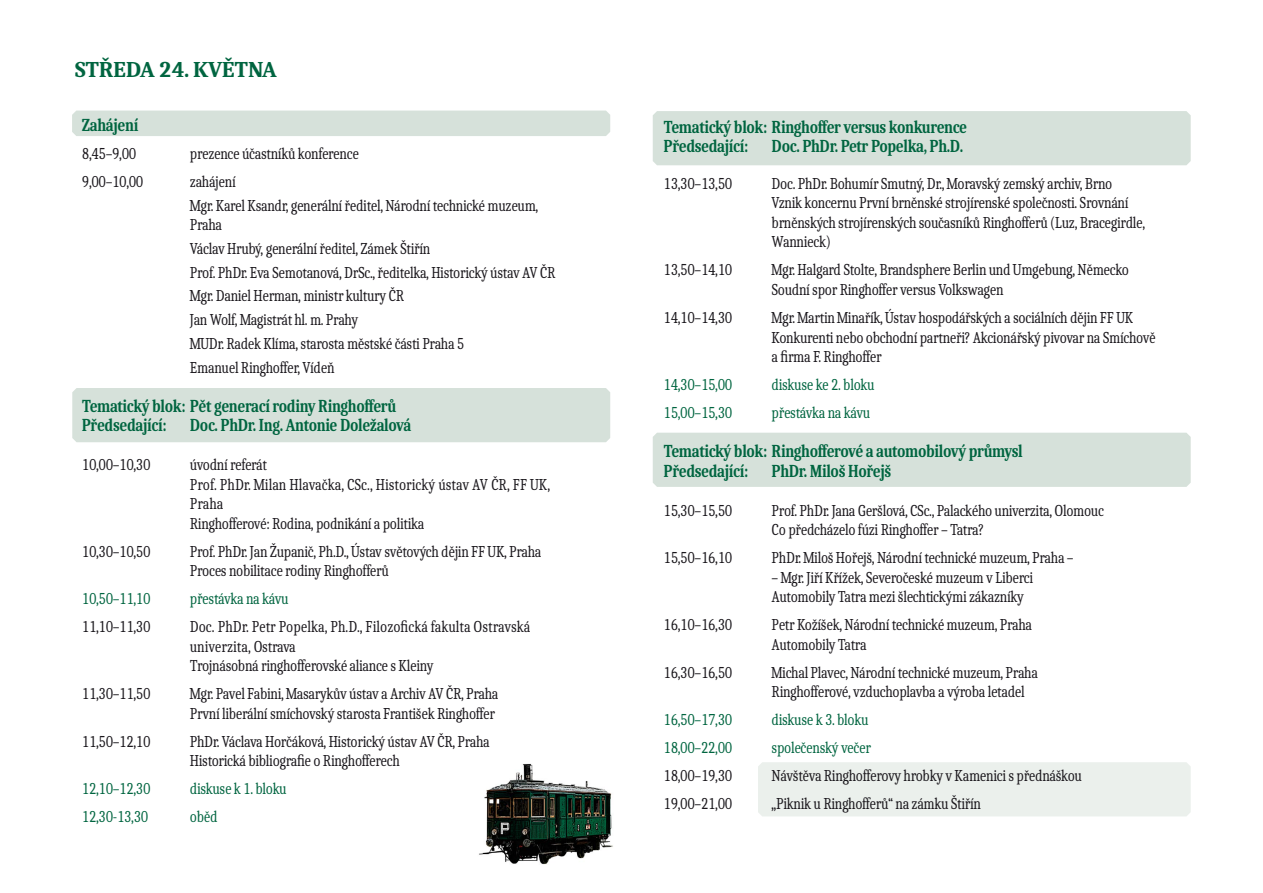
<style>
.page{position:relative;width:1263px;height:893px;background:#fff}
.page>*{position:absolute;margin:0;border:0;box-sizing:border-box;transform-origin:0 0}
.t1{font:700 22.5px "Caladea";letter-spacing:-.025em;color:#006540}
.t2{font:700 18.15px/19.5px "Caladea";letter-spacing:-.025em;color:#006540;scale:.82 1}
.t3{font:16.5px/19.5px "Caladea";letter-spacing:-.025em;color:#1a171c;scale:.82 1}
.t4{font:16.5px "Caladea";letter-spacing:-.025em;color:#006540;scale:.82 1}
</style>
<div class="page">
<div style="left:758px;top:762px;width:433px;height:54px;background:#ebf0ec"></div>
<div style="left:653px;top:433px;width:538px;height:54px;background:#d6e1da"></div>
<div style="left:72px;top:111px;width:538px;height:25px;background:#d6e1da"></div>
<div style="left:72px;top:388px;width:538px;height:54px;background:#d6e1da"></div>
<div style="left:653px;top:111px;width:538px;height:54px;background:#d6e1da"></div>
<img style="left:479px;top:764px;width:134px;height:100px">
<h1 class="t1" style="left:74px;top:56px;width:204px">STŘEDA 24. KVĚTNA</h1>
<p class="t2" style="left:82px;top:115px;width:70px">Zahájení</p>
<p class="t3" style="left:82px;top:143px;width:68px">8,45–9,00</p>
<p class="t3" style="left:190px;top:143px;width:208px">prezence účastníků konference</p>
<p class="t3" style="left:82px;top:171px;width:77px">9,00–10,00</p>
<p class="t3" style="left:190px;top:169px;width:426px;line-height:23.7px">zahájení<br>Mgr. Karel Ksandr, generální ředitel, Národní technické muzeum,</p>
<p class="t3" style="left:190px;top:212px;width:447px;line-height:23.7px">Praha<br>Václav Hrubý, generální ředitel, Zámek Štiřín<br>Prof. PhDr. Eva Semotanová, DrSc., ředitelka, Historický ústav AV ČR Mgr. Daniel Herman, ministr kultury ČR<br>Jan Wolf, Magistrát hl. m. Prahy<br>MUDr. Radek Klíma, starosta městské části Praha 5<br>Emanuel Ringhoffer, Vídeň</p>
<p class="t2" style="left:82px;top:395px;width:385px">Tematický blok: Pět generací rodiny Ringhofferů<br>Předsedající:</p>
<p class="t2" style="left:190px;top:415px;width:272px">Doc. PhDr. Ing. Antonie Doležalová</p>
<p class="t3" style="left:82px;top:454px;width:85px">10,00–10,30</p>
<p class="t3" style="left:190px;top:454px;width:441px">úvodní referát<br>Prof. PhDr. Milan Hlavačka, CSc., Historický ústav AV ČR, FF UK,<br>Praha<br>Ringhofferové: Rodina, podnikání a politika</p>
<p class="t3" style="left:82px;top:541px;width:85px">10,30–10,50</p>
<p class="t3" style="left:190px;top:541px;width:430px">Prof. PhDr. Jan Županič, Ph.D., Ústav světových dějin FF UK, Praha<br>Proces nobilitace rodiny Ringhofferů</p>
<p class="t4" style="left:82px;top:589px;width:85px">10,50–11,10</p>
<p class="t4" style="left:190px;top:589px;width:122px">přestávka na kávu</p>
<p class="t3" style="left:82px;top:617px;width:85px">11,10–11,30</p>
<p class="t3" style="left:190px;top:617px;width:417px">Doc. PhDr. Petr Popelka, Ph.D., Filozofická fakulta Ostravská univerzita, Ostrava<br>Trojnásobná ringhofferovské aliance s Kleiny</p>
<p class="t3" style="left:82px;top:684px;width:85px">11,30–11,50</p>
<p class="t3" style="left:190px;top:684px;width:378px">Mgr. Pavel Fabini, Masarykův ústav a Archiv AV ČR, Praha<br>První liberální smíchovský starosta František Ringhoffer</p>
<p class="t3" style="left:82px;top:731px;width:85px">11,50–12,10</p>
<p class="t3" style="left:190px;top:731px;width:367px">PhDr. Václava Horčáková, Historický ústav AV ČR, Praha<br>Historická bibliografie o Ringhofferech</p>
<p class="t4" style="left:82px;top:779px;width:85px">12,10–12,30</p>
<p class="t4" style="left:190px;top:779px;width:120px">diskuse k 1. bloku</p>
<p class="t4" style="left:82px;top:807px;width:83px">12,30-13,30</p>
<p class="t4" style="left:190px;top:807px;width:35px">oběd</p>
<p class="t2" style="left:664px;top:117px;width:372px">Tematický blok: Ringhoffer versus konkurence<br>Předsedající:</p>
<p class="t2" style="left:772px;top:136px;width:235px">Doc. PhDr. Petr Popelka, Ph.D.</p>
<p class="t3" style="left:664px;top:173px;width:85px">13,30–13,50</p>
<p class="t3" style="left:772px;top:173px;width:457px">Doc. PhDr. Bohumír Smutný, Dr., Moravský zemský archiv, Brno Vznik koncernu První brněnské strojírenské společnosti. Srovnání brněnských strojírenských současníků Ringhofferů (Luz, Bracegirdle, Wannieck)</p>
<p class="t3" style="left:664px;top:260px;width:85px">13,50–14,10</p>
<p class="t3" style="left:772px;top:260px;width:437px">Mgr. Halgard Stolte, Brandsphere Berlin und Umgebung, Německo<br>Soudní spor Ringhoffer versus Volkswagen</p>
<p class="t3" style="left:664px;top:307px;width:85px">14,10–14,30</p>
<p class="t3" style="left:772px;top:307px;width:470px">Mgr. Martin Minařík, Ústav hospodářských a sociálních dějin FF UK<br>Konkurenti nebo obchodní partneři? Akcionářský pivovar na Smíchově a firma F. Ringhoffer</p>
<p class="t4" style="left:664px;top:375px;width:85px">14,30–15,00</p>
<p class="t4" style="left:772px;top:375px;width:127px">diskuse ke 2. bloku</p>
<p class="t4" style="left:664px;top:403px;width:85px">15,00–15,30</p>
<p class="t4" style="left:772px;top:403px;width:122px">přestávka na kávu</p>
<p class="t2" style="left:664px;top:441px;width:440px">Tematický blok: Ringhofferové a automobilový průmysl<br>Předsedající:</p>
<p class="t2" style="left:772px;top:460px;width:148px">PhDr. Miloš Hořejš</p>
<p class="t3" style="left:664px;top:500px;width:85px">15,30–15,50</p>
<p class="t3" style="left:772px;top:500px;width:407px">Prof. PhDr. Jana Geršlová, CSc., Palackého univerzita, Olomouc<br>Co předcházelo fúzi Ringhoffer – Tatra?</p>
<p class="t3" style="left:664px;top:547px;width:85px">15,50–16,10</p>
<p class="t3" style="left:772px;top:547px;width:370px">PhDr. Miloš Hořejš, Národní technické muzeum, Praha –</p>
<p class="t3" style="left:772px;top:567px;width:321px">– Mgr. Jiří Křížek, Severočeské muzeum v Liberci<br>Automobily Tatra mezi šlechtickými zákazníky</p>
<p class="t3" style="left:664px;top:614px;width:85px">16,10–16,30</p>
<p class="t3" style="left:772px;top:614px;width:319px">Petr Kožíšek, Národní technické muzeum, Praha<br>Automobily Tatra</p>
<p class="t3" style="left:664px;top:662px;width:85px">16,30–16,50</p>
<p class="t3" style="left:772px;top:662px;width:326px">Michal Plavec, Národní technické muzeum, Praha<br>Ringhofferové, vzduchoplavba a výroba letadel</p>
<p class="t4" style="left:664px;top:710px;width:85px">16,50–17,30</p>
<p class="t4" style="left:772px;top:710px;width:120px">diskuse k 3. bloku</p>
<p class="t4" style="left:664px;top:738px;width:85px">18,00–22,00</p>
<p class="t4" style="left:772px;top:738px;width:123px">společenský večer</p>
<p class="t3" style="left:664px;top:765px;width:85px">18,00–19,30</p>
<p class="t3" style="left:772px;top:765px;width:380px">Návštěva Ringhofferovy hrobky v Kamenici s přednáškou</p>
<p class="t3" style="left:664px;top:793px;width:85px">19,00–21,00</p>
<p class="t3" style="left:772px;top:793px;width:257px">„Piknik u Ringhofferů“ na zámku Štiřín</p>
</div>
